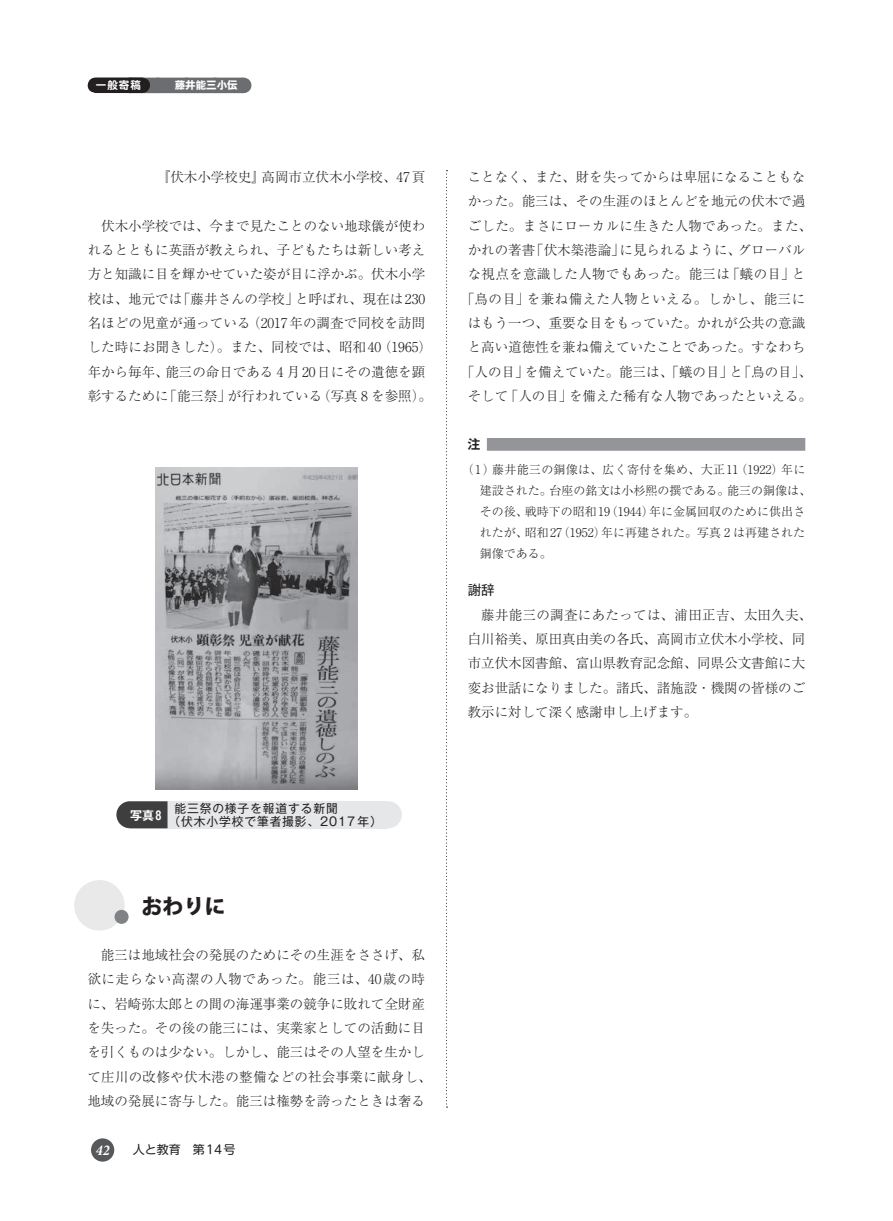
<style>
.page{position:relative;width:893px;height:1221px;background:#fff}
.page>*{position:absolute;margin:0;border:0;box-sizing:border-box;transform-origin:0 0}
.t1{font:800 21px "Koz Go Pr 6 N";color:#231f20}
.t2{font:italic 700 condensed 15px "Minion Pro";color:#fff}
.t3{font:300 13.5px/24.3px "Ryumin Pr 6 N";color:#231f20;text-align:center}
.t4{font:13.5px "Gothic MB101 Pr 6 N";color:#231f20}
.t5{font:700 12.75px "Gothic MB101 Pr 6 N De";color:#231f20}
.t6{font:300 12px/21px "Ryumin Pr 6 N";color:#231f20}
.t7{font:12px/13.5px "Gothic MB101 Pr 6 N";letter-spacing:.075em;color:#231f20}
.t8{font:12px "UD Shin M Go Pr 6 N";color:#231f20}
.t9{font:700 12px "Gothic MB101 Pr 6 N De";color:#fff}
.t10{font:700 10.5px "Gothic MB101 Pr 6 N";color:#fff}
.t11{font:700 10.5px "UD Shin M Go Pr 6 N De";color:#fff}
</style>
<div class="page">
<svg style="left:446px;top:170px;width:1px;height:937px"></svg>
<div style="left:129px;top:78px;width:114px;height:15px;background:#6c6d70"></div>
<svg style="left:243px;top:78px;width:1px;height:15px"></svg>
<svg style="left:88px;top:77px;width:62px;height:16px"></svg>
<div style="left:91px;top:1138px;width:23px;height:23px;background:#57585a;border-radius:50%"></div>
<div style="left:472px;top:438px;width:333px;height:13px;background:#939598"></div>
<div style="left:468px;top:437px;width:19px;height:15px;background:#fff"></div>
<img style="left:155px;top:468px;width:203px;height:321px">
<div style="left:116px;top:801px;width:27px;height:27px;background:#3e3e3f;border-radius:50%"></div>
<div style="left:375px;top:801px;width:27px;height:27px;background:#e6e7e9;border-radius:50%"></div>
<div style="left:130px;top:801px;width:258px;height:27px;background:#e6e7e9"></div>
<div style="left:130px;top:801px;width:38px;height:27px;background:#3e3e3f"></div>
<div style="left:74px;top:880px;width:51px;height:50px;background:#e9e9e9;border-radius:50%"></div>
<div style="left:115px;top:909px;width:14px;height:14px;background:#808285;border-radius:50%"></div>
<p class="t11" style="left:96px;top:76px;width:47px">一般寄稿</p>
<p class="t10" style="left:164px;top:76px;width:75px">　藤井能三小伝</p>
<p class="t3" style="left:157px;top:164px;width:270px">『伏木小学校史』高岡市立伏木小学校、47頁</p>
<p class="t3" style="left:88px;top:213px;width:346px">伏木小学校では、今まで見たことのない地球儀が使わ<br>れるとともに英語が教えられ、子どもたちは新しい考え方と知識に目を輝かせていた姿が目に浮かぶ。伏木小学校は、地元では「藤井さんの学校」と呼ばれ、現在は230名ほどの児童が通っている（2017年の調査で同校を訪問した時にお聞きした）。また、同校では、昭和40（1965）年から毎年、能三の命日である 4 月20日にその遺徳を顕彰するために「能三祭」が行われている（写真 8 を参照）。</p>
<p class="t9" style="left:130px;top:805px;width:33px">写真8</p>
<p class="t7" style="left:169px;top:800px;width:215px;text-indent:6px">能三祭の様子を報道する新聞<br>（伏木小学校で筆者撮影、2017年）</p>
<h1 class="t1" style="left:141px;top:894px;width:85px">おわりに</h1>
<p class="t3" style="left:87px;top:942px;width:346px">能三は地域社会の発展のためにその生涯をささげ、私<br>欲に走らない高潔の人物であった。能三は、40歳の時に、岩崎弥太郎との間の海運事業の競争に敗れて全財産を失った。その後の能三には、実業家としての活動に目を引くものは少ない。しかし、能三はその人望を生かして庄川の改修や伏木港の整備などの社会事業に献身し、地域の発展に寄与した。能三は権勢を誇ったときは奢る</p>
<p class="t2" style="left:96px;top:1139px;width:15px">42</p>
<p class="t8" style="left:133px;top:1138px;width:104px">人と教育　第14号</p>
<p class="t3" style="left:461px;top:164px;width:353px">ことなく、また、財を失ってからは卑屈になることもなかった。能三は、その生涯のほとんどを地元の伏木で過ごした。まさにローカルに生きた人物であった。また、かれの著書「伏木築港論」に見られるように、グローバルな視点を意識した人物でもあった。能三は「蟻の目」と「鳥の目」を兼ね備えた人物といえる。しかし、能三にはもう一つ、重要な目をもっていた。かれが公共の意識と高い道徳性を兼ね備えていたことであった。すなわち「人の目」を備えていた。能三は、「蟻の目」と「鳥の目」、そして「人の目」を備えた稀有な人物であったといえる。</p>
<p class="t5" style="left:468px;top:434px;width:14px">注</p>
<p class="t6" style="left:480px;top:458px;width:333px;text-indent:-18px">（1）藤井能三の銅像は、広く寄付を集め、大正11（1922）年に建設された。台座の銘文は小杉熙の撰である。能三の銅像は、その後、戦時下の昭和19（1944）年に金属回収のために供出されたが、昭和27（1952）年に再建された。写真 2 は再建された銅像である。</p>
<p class="t4" style="left:468px;top:579px;width:28px">謝辞</p>
<p class="t3" style="left:468px;top:601px;width:346px;text-align:left;text-indent:14px">藤井能三の調査にあたっては、浦田正吉、太田久夫、白川裕美、原田真由美の各氏、高岡市立伏木小学校、同市立伏木図書館、富山県教育記念館、同県公文書館に大変お世話になりました。諸氏、諸施設・機関の皆様のご教示に対して深く感謝申し上げます。</p>
</div>
